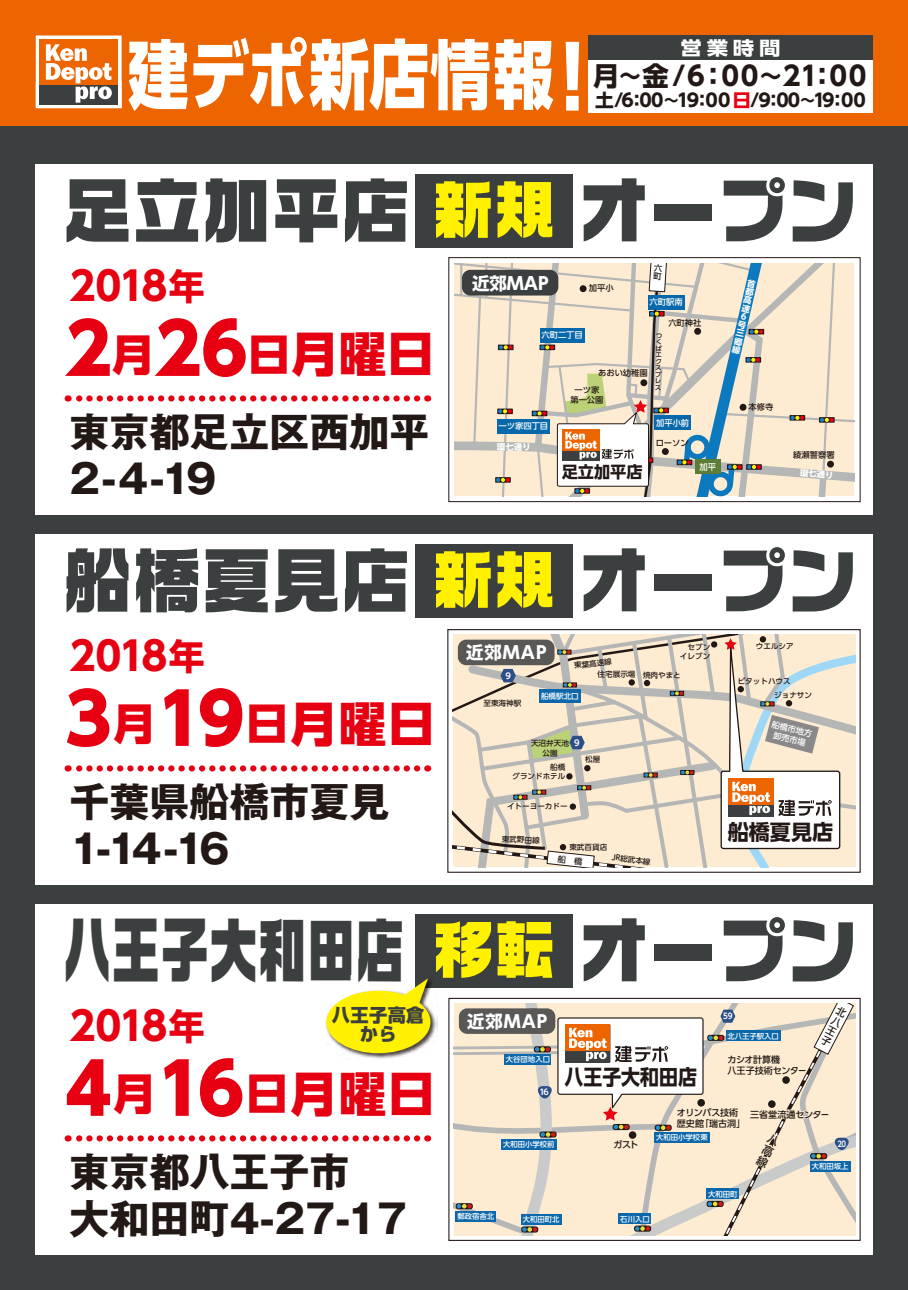
<style>
.page{position:relative;width:908px;height:1290px;background:#fff}
.page>*{position:absolute;margin:0;border:0;box-sizing:border-box;transform-origin:0 0}
.t1{font:800 75px "UD Shin Go Pro";letter-spacing:.01em;color:#fff;scale:.81 1}
.t2{font:71.75px "True Logo G Ultra RKSJ H";color:#3c3f3f}
.t3{font:71.75px "True Logo G Ultra RKSJ H";color:#3c3f3f;scale:.68 1}
.t4{font:800 70.25px "UD Shin Go Pro";color:#e60012}
.t5{font:700 40px/47px "Gothic MB101 Pro";color:#221815}
.t6{font:700 39.25px "UD Shin Go Pro";letter-spacing:-.06em;color:#e60012}
.t7{font:700 26.5px "UD Shin Go Pro";color:#221815}
.t8{font:700 21px "UD Shin Go Pro";color:#221815;scale:.9 1}
.t9{font:700 21px "UD Shin Go Pro";color:#221815}
.t10{font:700 18.5px "UD Shin Go Pro";color:#fff;scale:1.15 1}
.t11{font:800 18.25px/19px "UD Shin Go Pro";letter-spacing:.02em;color:#3c3f3f;text-align:center}
.t12{font:700 18px "UD Shin Go Pro";letter-spacing:-.04em;color:#221815;scale:1.04 1}
.t13{font:700 17.5px "UD Shin Go Pro";color:#fff}
.t14{font:700 17.25px "UD Shin Go Pro";letter-spacing:.06em;color:#fff}
.t15{font:700 16.25px "UD Shin Go Pro";color:#221815}
.t16{font:500 9.75px/10.8px "UD Shin Go Pro";color:#221815;text-align:justify}
.t17{font:500 9px/10.8px "UD Shin Go Pro";color:#221815}
.t18{font:700 8.5px/8.5px "UD Shin Go Pro";color:#fff}
.t19{font:500 8.25px/17.8px "UD Shin Go Pro";color:#221815}
.t20{font:500 8.25px/10px "UD Shin Go Pro";letter-spacing:-.005em;color:#fff;text-align:center}
.t21{font:700 8.25px "UD Shin Go Pro De";color:#fff}
.t22{font:700 8px "UD Shin Go Pro De";letter-spacing:-.09em;color:#fff}
.t23{font:700 8px "UD Shin Go Pro De";letter-spacing:-.09em;color:#fff;scale:.9 1}
.t24{font:700 8px "UD Shin Go Pro De";letter-spacing:-.09em;color:#fff;scale:.85 1}
.t25{font:500 7.5px/9px "UD Shin Go Pro";color:#221815;text-align:right}
.t26{font:500 7.5px "UD Shin Go Pro";letter-spacing:-.005em;color:#fff}
.t27{font:500 7.25px "UD Shin Go Pro";color:#fff}
.t28{font:500 6.5px/6.5px "UD Shin Go Pro";color:#221815;text-align:justify}
.s1{font-size:85.25px}
.s2{color:#e60012}
.s3{font-size:63.5px;color:#fff100}
.s4{font-size:35.75px}
.s5{font-size:43.25px}
.s6{font-size:47.75px}
</style>
<div class="page">
<div style="left:0;top:126px;width:907px;height:1164px;background:#3c3f3f"></div>
<div style="left:0;top:0;width:907px;height:126px;background:#ec6500"></div>
<div style="left:35px;top:164px;width:837px;height:351px;background:#fff"></div>
<div style="left:35px;top:534px;width:837px;height:350px;background:#fff"></div>
<div style="left:35px;top:904px;width:837px;height:350px;background:#fff"></div>
<div style="left:36px;top:35px;width:86px;height:73px;border:7px solid #fff"></div>
<div style="left:36px;top:81px;width:86px;height:27px;border:7px solid #fff"></div>
<svg style="left:39px;top:37px;width:80px;height:72px"></svg>
<div style="left:588px;top:60px;width:284px;height:53px;background:#fff"></div>
<div style="left:588px;top:35px;width:284px;height:25px;background:#3c3f3f"></div>
<div style="left:448px;top:257px;width:412px;height:245px;background:#fff;border:1px solid #221714"></div>
<div style="left:415px;top:174px;width:157px;height:73px;background:#3c3f3f"></div>
<svg style="left:68px;top:395px;width:349px;height:6px"></svg>
<div style="left:415px;top:544px;width:157px;height:73px;background:#3c3f3f"></div>
<svg style="left:68px;top:765px;width:349px;height:6px"></svg>
<svg style="left:447px;top:629px;width:413px;height:244px"></svg>
<div style="left:415px;top:914px;width:157px;height:73px;background:#3c3f3f"></div>
<svg style="left:68px;top:1135px;width:349px;height:6px"></svg>
<svg style="left:448px;top:998px;width:412px;height:243px"></svg>
<img style="left:325px;top:980px;width:112px;height:79px">
<svg style="left:326px;top:978px;width:104px;height:75px"></svg>
<svg style="left:454px;top:263px;width:399px;height:233px;background:#dad2c3"></svg>
<svg style="left:452px;top:629px;width:402px;height:238px;background:#e0d4c3"></svg>
<svg style="left:453px;top:1003px;width:401px;height:232px;background:#e1d8c8"></svg>
<h1 class="t1" style="left:128px;top:13px;width:592px">建デポ新店情報<span class="s1">！</span></h1>
<h3 class="t10" style="left:680px;top:33px;width:88px">営業時間</h3>
<h3 class="t7" style="left:592px;top:55px;width:275px">月～金/6：00～21：00</h3>
<h3 class="t12" style="left:594px;top:85px;width:262px">土/6：00～19：00 <span class="s2">日</span>/9：00～19：00</h3>
<h2 class="t2" style="left:63px;top:174px;width:796px">足立加平店<span class="s3">新規</span>オープン</h2>
<h3 class="t6" style="left:70px;top:254px;width:136px">2018<span class="s4">年</span></h3>
<h3 class="t4" style="left:65px;top:292px;width:370px">2<span class="s5">月</span>26<span class="s5">日</span><span class="s6">月曜日</span></h3>
<h3 class="t5" style="left:70px;top:404px;width:361px">東京都足立区西加平<br>2-4-19</h3>
<h3 class="t13" style="left:472px;top:269px;width:78px">近郊MAP</h3>
<p class="t19" style="left:588px;top:279px;width:26px">加平小</p>
<p class="t20" style="left:649px;top:297px;width:35px">六町駅南</p>
<p class="t19" style="left:668px;top:314px;width:35px">六町神社</p>
<p class="t20" style="left:541px;top:330px;width:43px">六町二丁目</p>
<p class="t19" style="left:574px;top:363px;width:75px;text-indent:24px">あおい幼稚園一ツ家</p>
<p class="t19" style="left:570px;top:391px;width:35px">第一公園</p>
<p class="t28" style="left:655px;top:332px;width:5px;rotate:1deg">つくばエクスプレス</p>
<p class="t20" style="left:498px;top:421px;width:51px">一ツ家四丁目</p>
<p class="t20" style="left:655px;top:417px;width:35px">加平小前</p>
<p class="t18" style="left:497px;top:442px;width:35px;rotate:2deg">環七通り</p>
<h3 class="t15" style="left:561px;top:459px;width:82px">足立加平店</h3>
<p class="t19" style="left:655px;top:434px;width:35px">ローソン</p>
<p class="t20" style="left:699px;top:461px;width:18px">加平</p>
<p class="t18" style="left:748px;top:279px;width:9px;rotate:13deg">首都高速<br>6号三郷線</p>
<p class="t19" style="left:748px;top:398px;width:26px">本修寺</p>
<p class="t19" style="left:792px;top:446px;width:43px">綾瀬警察署</p>
<p class="t18" style="left:800px;top:468px;width:35px;rotate:5deg">環七通り</p>
<h2 class="t2" style="left:63px;top:544px;width:796px">船橋夏見店<span class="s3">新規</span>オープン</h2>
<h3 class="t6" style="left:70px;top:624px;width:136px">2018<span class="s4">年</span></h3>
<h3 class="t4" style="left:65px;top:662px;width:371px">3<span class="s5">月</span>19<span class="s5">日</span><span class="s6">月曜日</span></h3>
<h3 class="t5" style="left:65px;top:774px;width:326px">千葉県船橋市夏見<br>１-１４-１６</h3>
<h3 class="t14" style="left:466px;top:639px;width:82px">近郊MAP</h3>
<p class="t21" style="left:505px;top:669px;width:7px">9</p>
<p class="t25" style="left:679px;top:642px;width:32px">セブンイレブン</p>
<p class="t25" style="left:573px;top:661px;width:39px;rotate:-7deg">東葉高速線</p>
<p class="t25" style="left:597px;top:670px;width:85px">住宅展示場 焼肉やまと</p>
<p class="t25" style="left:483px;top:698px;width:39px">至東海神駅</p>
<p class="t26" style="left:541px;top:690px;width:39px">船橋駅北口</p>
<p class="t21" style="left:574px;top:736px;width:7px">9</p>
<p class="t25" style="left:531px;top:739px;width:39px;text-align:center">天沼弁天池公園</p>
<p class="t25" style="left:585px;top:755px;width:17px">松屋</p>
<p class="t25" style="left:512px;top:762px;width:54px">船橋<br>グランドホテル</p>
<p class="t25" style="left:507px;top:802px;width:62px">イトーヨーカドー</p>
<p class="t25" style="left:502px;top:834px;width:39px;rotate:2deg">東武野田線</p>
<p class="t25" style="left:569px;top:843px;width:39px">東武百貨店</p>
<p class="t25" style="left:612px;top:852px;width:40px;rotate:7deg">JR総武本線</p>
<p class="t25" style="left:755px;top:641px;width:39px">ウエルシア</p>
<p class="t25" style="left:737px;top:676px;width:54px">ピタットハウス</p>
<p class="t25" style="left:773px;top:690px;width:39px">ジョナサン</p>
<p class="t20" style="left:773px;top:719px;width:43px;rotate:14deg">船橋市地方卸売市場</p>
<h3 class="t9" style="left:727px;top:814px;width:107px">船橋夏見店</h3>
<h2 class="t3" style="left:63px;top:914px;width:1170px">八王子大和田店 <span class="s3">移転</span>オープン</h2>
<h3 class="t6" style="left:70px;top:994px;width:136px">2018<span class="s4">年</span></h3>
<h3 class="t11" style="left:332px;top:1005px;width:94px">八王子高倉から</h3>
<h3 class="t4" style="left:65px;top:1032px;width:371px">4<span class="s5">月</span>16<span class="s5">日</span><span class="s6">月曜日</span></h3>
<h3 class="t5" style="left:70px;top:1144px;width:344px">東京都八王子市<br>大和田町４-２７-１７</h3>
<p class="t22" style="left:527px;top:1008px;width:11px">16</p>
<p class="t23" style="left:722px;top:1009px;width:12px">59</p>
<h3 class="t14" style="left:467px;top:1007px;width:82px">近郊MAP</h3>
<p class="t27" style="left:505px;top:1053px;width:46px">大谷団地入口</p>
<p class="t22" style="left:539px;top:1085px;width:11px">16</p>
<h3 class="t8" style="left:564px;top:1060px;width:148px">八王子大和田店</h3>
<p class="t27" style="left:727px;top:1030px;width:53px">北八王子駅入口</p>
<p class="t17" style="left:727px;top:1054px;width:80px">カシオ計算機<br>八王子技術センター</p>
<p class="t16" style="left:839px;top:1005px;width:7px;rotate:28deg">北八王子</p>
<p class="t27" style="left:503px;top:1139px;width:53px">大和田小学校前</p>
<p class="t27" style="left:457px;top:1210px;width:38px">郵政宿舎北</p>
<p class="t27" style="left:522px;top:1213px;width:38px">大和田町北</p>
<p class="t17" style="left:613px;top:1139px;width:26px">ガスト</p>
<p class="t17" style="left:676px;top:1107px;width:70px">オリンパス技術歴史館「瑞古洞」</p>
<p class="t27" style="left:656px;top:1132px;width:53px">大和田小学校東</p>
<p class="t27" style="left:708px;top:1188px;width:31px">大和田町</p>
<p class="t27" style="left:620px;top:1213px;width:31px">石川入口</p>
<p class="t17" style="left:749px;top:1109px;width:80px">三省堂流通センター</p>
<p class="t24" style="left:837px;top:1137px;width:12px">20</p>
<p class="t27" style="left:811px;top:1160px;width:38px">大和田坂上</p>
</div>
